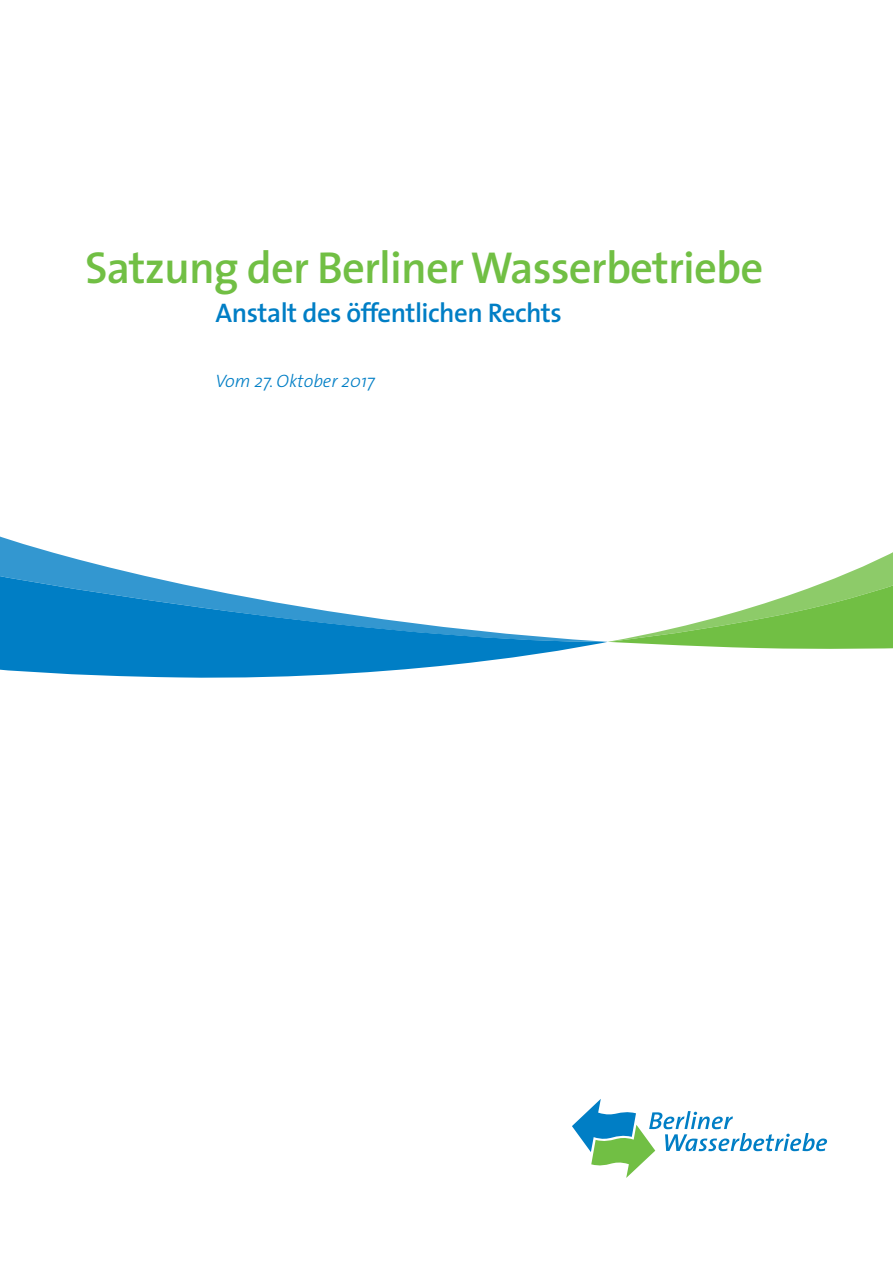
<style>
.page{position:relative;width:893px;height:1263px;background:#fff}
.page>*{position:absolute;margin:0;border:0;box-sizing:border-box;transform-origin:0 0}
.t1{font:600 45px "The Sans";letter-spacing:-.02em;color:#71bf44}
.t2{font:600 27px "The Sans";letter-spacing:-.02em;color:#007ec5}
.t3{font:italic 300 18px "The Sans";color:#007ec5}
</style>
<div class="page">
<svg style="left:572px;top:1099px;width:255px;height:79px"></svg>
<svg style="left:0;top:642px;width:607px;height:36px;fill:#007ec5"></svg>
<svg style="left:0;top:536px;width:608px;height:106px"></svg>
<svg style="left:608px;top:552px;width:285px;height:97px"></svg>
<p class="t1" style="left:85px;top:230px;width:680px">Satzung der Berliner Wasserbetriebe</p>
<p class="t2" style="left:216px;top:290px;width:348px">Anstalt des öffentlichen Rechts</p>
<p class="t3" style="left:216px;top:366px;width:161px">Vom 27. Oktober 2017</p>
</div>
